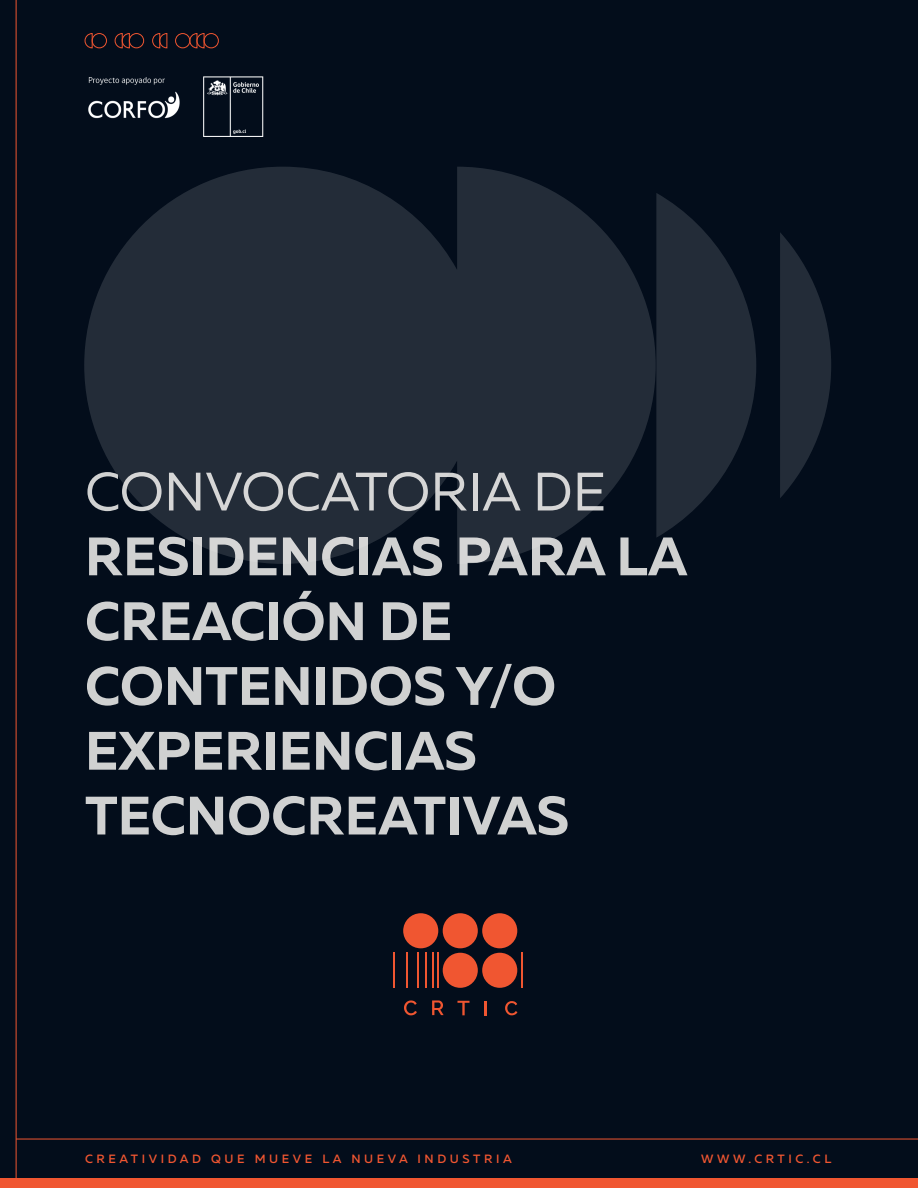
<style>
.page{position:relative;width:918px;height:1188px;background:#030d1b}
.page>*{position:absolute;margin:0;border:0;box-sizing:border-box;transform-origin:0 0}
.t1{font:700 54px/64.8px "Muller";color:#d0d1d1}
.t2{font:54px "Muller";color:#d0d1d1}
.t3{font:500 12px "Muller";letter-spacing:.3em;color:#f05631}
</style>
<div class="page">
<div style="left:0;top:1178px;width:918px;height:10px;background:#f05631"></div>
<hr style="left:16px;top:0;width:1px;height:1178px;background:#f05631">
<hr style="left:16px;top:1139px;width:902px;height:1px;background:#f05631">
<div style="left:129px;top:33px;width:15px;height:15px;border:1px solid #f05631;border-radius:50%"></div>
<svg style="left:114px;top:33px;width:16px;height:16px"></svg>
<div style="left:92px;top:33px;width:15px;height:15px;border:1px solid #f05631;border-radius:50%"></div>
<svg style="left:84px;top:33px;width:9px;height:16px"></svg>
<div style="left:175px;top:33px;width:15px;height:15px;border:1px solid #f05631;border-radius:50%"></div>
<div style="left:204px;top:33px;width:15px;height:15px;border:1px solid #f05631;border-radius:50%"></div>
<svg style="left:189px;top:33px;width:16px;height:16px"></svg>
<svg style="left:152px;top:33px;width:16px;height:16px"></svg>
<svg style="left:780px;top:233px;width:51px;height:265px"></svg>
<svg style="left:656px;top:193px;width:100px;height:344px"></svg>
<svg style="left:84px;top:167px;width:572px;height:397px;fill:#232c38"></svg>
<div style="left:443px;top:913px;width:35px;height:35px;background:#f05631;border-radius:50%"></div>
<div style="left:403px;top:913px;width:35px;height:35px;background:#f05631;border-radius:50%"></div>
<div style="left:482px;top:913px;width:35px;height:35px;background:#f05631;border-radius:50%"></div>
<div style="left:443px;top:953px;width:35px;height:35px;background:#f05631;border-radius:50%"></div>
<div style="left:482px;top:953px;width:35px;height:35px;background:#f05631;border-radius:50%"></div>
<hr style="left:521px;top:953px;width:2px;height:35px;background:#f05631">
<hr style="left:432px;top:953px;width:2px;height:35px;background:#f05631">
<hr style="left:437px;top:953px;width:1px;height:35px;background:#f05631">
<hr style="left:417px;top:953px;width:1px;height:35px;background:#f05631">
<hr style="left:426px;top:953px;width:1px;height:35px;background:#f05631">
<hr style="left:393px;top:953px;width:1px;height:35px;background:#f05631">
<hr style="left:406px;top:953px;width:1px;height:35px;background:#f05631">
<svg style="left:404px;top:1000px;width:13px;height:15px"></svg>
<svg style="left:432px;top:1000px;width:12px;height:15px"></svg>
<svg style="left:457px;top:1001px;width:13px;height:14px"></svg>
<svg style="left:485px;top:1001px;width:2px;height:14px"></svg>
<svg style="left:505px;top:1001px;width:12px;height:14px"></svg>
<img style="left:88px;top:76px;width:176px;height:61px">
<p class="t2" style="left:85px;top:458px;width:523px">CONVOCATORIA DE</p>
<p class="t1" style="left:85px;top:524px;width:604px">RESIDENCIAS PARA LA<br>CREACIÓN DE<br>CONTENIDOS Y/O<br>EXPERIENCIAS<br>TECNOCREATIVAS</p>
<p class="t3" style="left:85px;top:1151px;width:428px">CREATIVIDAD QUE MUEVE LA NUEVA INDUSTRIA</p>
<p class="t3" style="left:701px;top:1151px;width:132px">WWW.CRTIC.CL</p>
</div>
